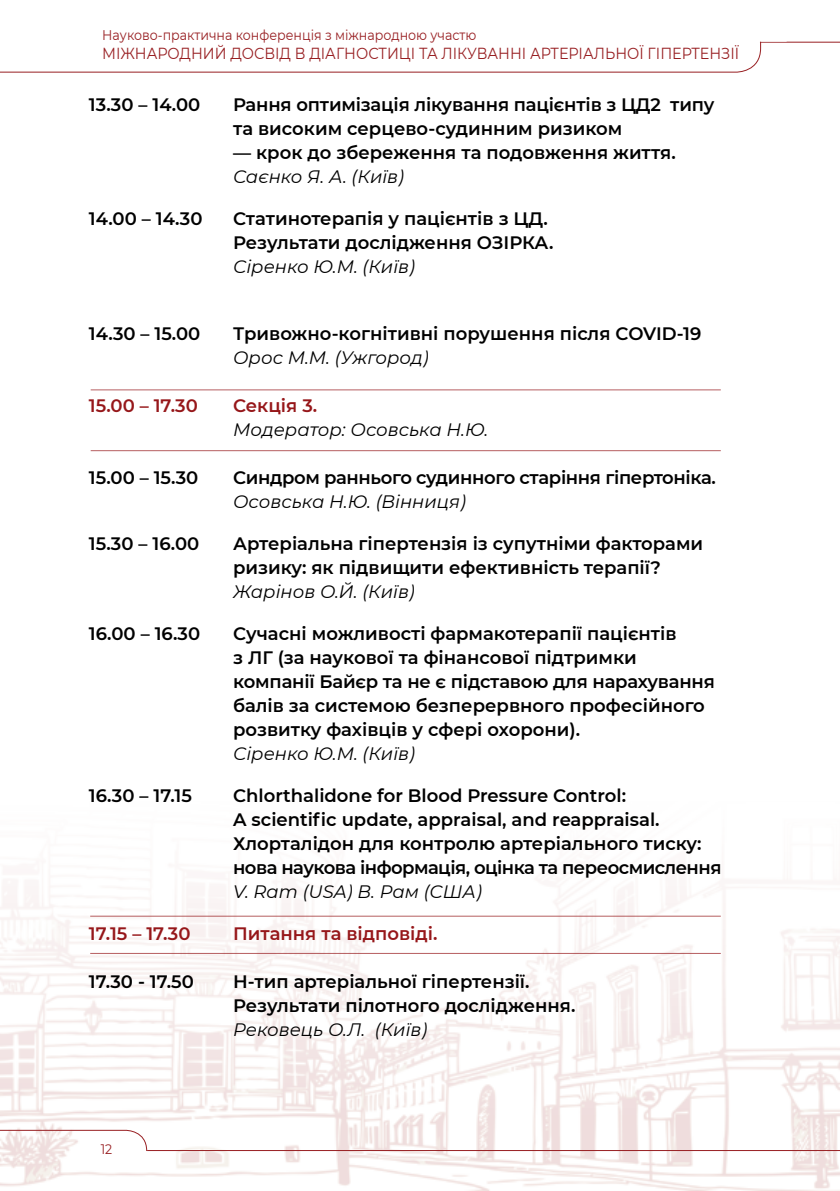
<style>
.page{position:relative;width:840px;height:1191px;background:#fff}
.page>*{position:absolute;margin:0;border:0;box-sizing:border-box;transform-origin:0 0}
.t1{font:600 18px/24px "Montserrat";color:#000}
.t2{font:italic 18px "Montserrat";color:#000}
.t3{font:600 18px "Montserrat";color:#96171a}
.t4{font:600 18px "Montserrat";letter-spacing:-.02em;color:#000}
.t5{font:16px "Montserrat";color:#981f22;scale:.9 1}
.t6{font:14px "Montserrat";color:#981f22;scale:.9 1}
.t7{font:13.8px "Montserrat";color:#981f22;scale:.9 1}
</style>
<div class="page">
<img style="left:0;top:895px;width:839px;height:296px">
<svg style="left:0;top:1129px;width:147px;height:62px"></svg>
<hr style="left:147px;top:1150px;width:692px;height:1px;background:#981f22">
<hr style="left:91px;top:450px;width:629px;height:1px;background:#96171a">
<hr style="left:90px;top:916px;width:630px;height:1px;background:#96171a">
<hr style="left:91px;top:389px;width:629px;height:1px;background:#96171a">
<hr style="left:90px;top:953px;width:630px;height:1px;background:#96171a">
<svg style="left:0;top:43px;width:761px;height:30px"></svg>
<hr style="left:759px;top:42px;width:80px;height:1px;background:#981f22">
<svg style="left:760px;top:41px;width:26px;height:1px"></svg>
<p class="t6" style="left:102px;top:26px;width:417px">Науково-практична конференція з міжнародною участю</p>
<p class="t5" style="left:102px;top:43px;width:708px">МІЖНАРОДНИЙ ДОСВІД В ДІАГНОСТИЦІ ТА ЛІКУВАННІ АРТЕРІАЛЬНОЇ ГІПЕРТЕНЗІЇ</p>
<p class="t1" style="left:89px;top:92px;width:113px">13.30 – 14.00</p>
<p class="t1" style="left:233px;top:92px;width:482px">Рання оптимізація лікування пацієнтів з ЦД2 типу та високим серцево-судинним ризиком</p>
<p class="t1" style="left:233px;top:140px;width:444px">— крок до збереження та подовження життя.</p>
<p class="t2" style="left:233px;top:165px;width:172px">Саєнко Я. А. (Київ)</p>
<p class="t1" style="left:89px;top:206px;width:115px">14.00 – 14.30</p>
<p class="t1" style="left:233px;top:206px;width:322px">Статинотерапія у пацієнтів з ЦД.<br>Результати дослідження ОЗІРКА.</p>
<p class="t2" style="left:233px;top:255px;width:183px">Сіренко Ю.М. (Київ)</p>
<p class="t1" style="left:89px;top:320px;width:113px">14.30 – 15.00</p>
<p class="t1" style="left:233px;top:320px;width:469px">Тривожно-когнітивні порушення після COVID-19</p>
<p class="t2" style="left:233px;top:345px;width:197px">Орос М.М. (Ужгород)</p>
<p class="t3" style="left:89px;top:392px;width:110px">15.00 – 17.30</p>
<p class="t3" style="left:233px;top:392px;width:86px">Секція 3.</p>
<p class="t2" style="left:233px;top:417px;width:256px">Модератор: Осовська Н.Ю.</p>
<p class="t1" style="left:89px;top:464px;width:111px">15.00 – 15.30</p>
<p class="t4" style="left:233px;top:464px;width:484px">Синдром раннього судинного старіння гіпертоніка.</p>
<p class="t2" style="left:233px;top:489px;width:234px">Осовська Н.Ю. (Вінниця)</p>
<p class="t1" style="left:89px;top:530px;width:112px">15.30 – 16.00</p>
<p class="t1" style="left:233px;top:530px;width:471px">Артеріальна гіпертензія із супутніми факторами ризику: як підвищити ефективність терапії?</p>
<p class="t2" style="left:233px;top:579px;width:183px">Жарінов О.Й. (Київ)</p>
<p class="t1" style="left:89px;top:620px;width:113px">16.00 – 16.30</p>
<p class="t1" style="left:233px;top:620px;width:483px">Сучасні можливості фармакотерапії пацієнтів<br>з ЛГ (за наукової та фінансової підтримки компанії Байєр та не є підставою для нарахування балів за системою безперервного професійного розвитку фахівців у сфері охорони).</p>
<p class="t2" style="left:233px;top:741px;width:183px">Сіренко Ю.М. (Київ)</p>
<p class="t1" style="left:89px;top:782px;width:104px">16.30 – 17.15</p>
<p class="t1" style="left:233px;top:782px;width:489px">Chlorthalidone for Blood Pressure Control:<br>A scientific update, appraisal, and reappraisal.<br>Хлорталідон для контролю артеріального тиску: нова наукова інформація, оцінка та переосмислення</p>
<p class="t2" style="left:233px;top:879px;width:250px">V. Ram (USA) В. Рам (США)</p>
<p class="t3" style="left:89px;top:920px;width:103px">17.15 – 17.30</p>
<p class="t3" style="left:233px;top:920px;width:206px">Питання та відповіді.</p>
<p class="t1" style="left:89px;top:968px;width:106px">17.30 - 17.50</p>
<p class="t1" style="left:233px;top:968px;width:343px">Н-тип артеріальної гіпертензії.<br>Результати пілотного дослідження.</p>
<p class="t2" style="left:233px;top:1017px;width:196px">Рековець О.Л. (Київ)</p>
<p class="t7" style="left:101px;top:1139px;width:14px">12</p>
</div>
